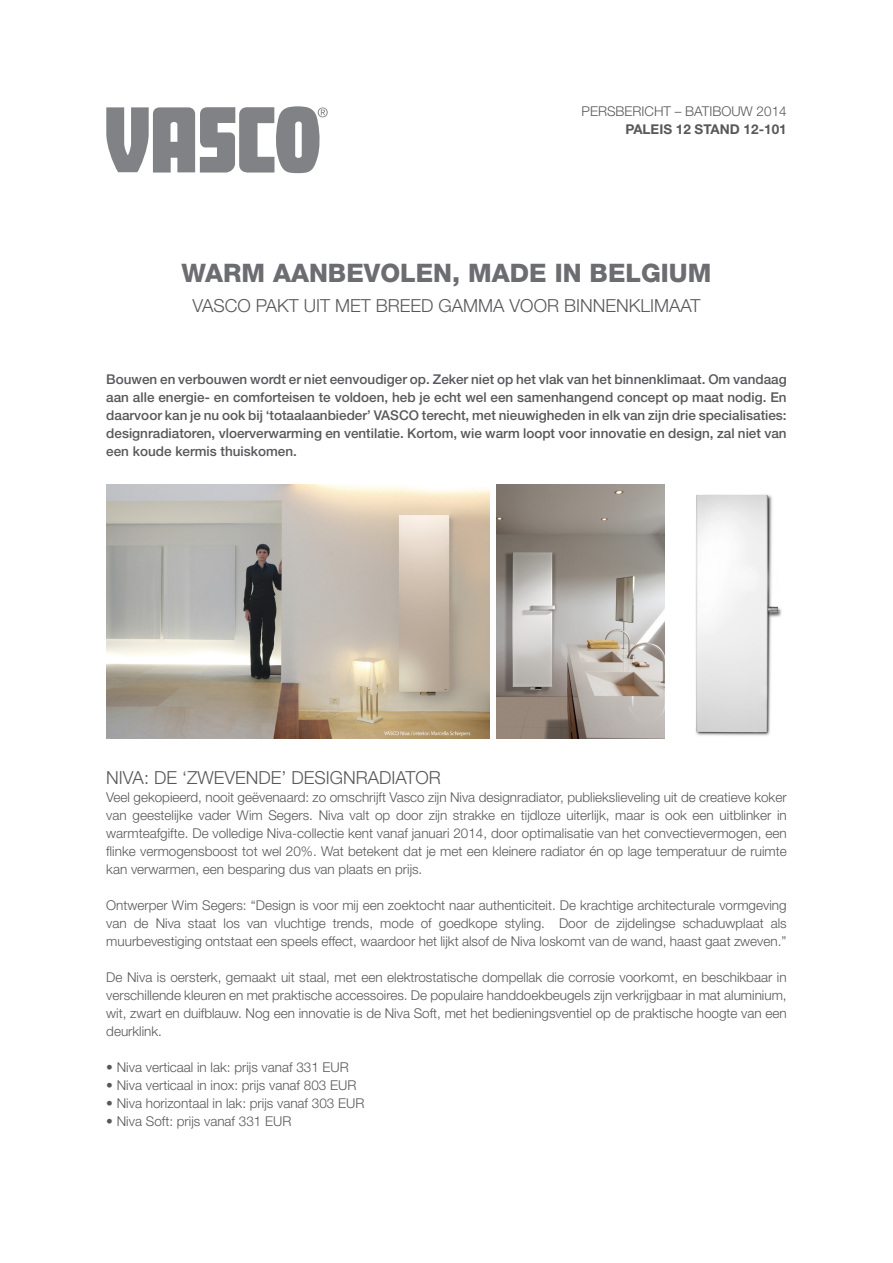
<style>
.page{position:relative;width:893px;height:1263px;background:#fff}
.page>*{position:absolute;margin:0;border:0;box-sizing:border-box;transform-origin:0 0}
.t1{font:800 25.5px "Helvetica Neue LT Std";color:#6c6d70}
.t2{font:300 18px "Helvetica Neue LT Std";color:#57585a}
.t3{font:300 13.5px/18px "Helvetica Neue LT Std";color:#57585a;text-align:justify}
.t4{font:500 13.5px/18px "Helvetica Neue LT Std";color:#57585a;text-align:justify}
.t5{font:700 13.5px "Helvetica Neue LT Std";color:#57585a}
</style>
<div class="page">
<svg style="left:106px;top:106px;width:222px;height:67px"></svg>
<img style="left:106px;top:485px;width:383px;height:254px">
<img style="left:497px;top:485px;width:285px;height:254px">
<p class="t3" style="left:581px;top:102px;width:207px">PERSBERICHT – BATIBOUW 2014</p>
<p class="t5" style="left:625px;top:121px;width:163px">PALEIS 12 STAND 12-101</p>
<p class="t1" style="left:182px;top:257px;width:531px">WARM AANBEVOLEN, MADE IN BELGIUM</p>
<p class="t2" style="left:192px;top:295px;width:509px">VASCO PAKT UIT MET BREED GAMMA VOOR BINNENKLIMAAT</p>
<p class="t4" style="left:106px;top:370px;width:682px">Bouwen en verbouwen wordt er niet eenvoudiger op. Zeker niet op het vlak van het binnenklimaat. Om vandaag aan alle energie- en comforteisen te voldoen, heb je echt wel een samenhangend concept op maat nodig. En daarvoor kan je nu ook bij ‘totaalaanbieder’ VASCO terecht, met nieuwigheden in elk van zijn drie specialisaties: designradiatoren, vloerverwarming en ventilatie. Kortom, wie warm loopt voor innovatie en design, zal niet van een koude kermis thuiskomen.</p>
<p class="t2" style="left:106px;top:766px;width:336px">NIVA: DE ‘ZWEVENDE’ DESIGNRADIATOR</p>
<p class="t3" style="left:106px;top:788px;width:682px">Veel gekopieerd, nooit geëvenaard: zo omschrijft Vasco zijn Niva designradiator, publiekslieveling uit de creatieve koker van geestelijke vader Wim Segers. Niva valt op door zijn strakke en tijdloze uiterlijk, maar is ook een uitblinker in warmteafgifte. De volledige Niva-collectie kent vanaf januari 2014, door optimalisatie van het convectievermogen, een flinke vermogensboost tot wel 20%. Wat betekent dat je met een kleinere radiator én op lage temperatuur de ruimte kan verwarmen, een besparing dus van plaats en prijs.</p>
<p class="t3" style="left:106px;top:896px;width:682px">Ontwerper Wim Segers: “Design is voor mij een zoektocht naar authenticiteit. De krachtige architecturale vormgeving van de Niva staat los van vluchtige trends, mode of goedkope styling. Door de zijdelingse schaduwplaat als muurbevestiging ontstaat een speels effect, waardoor het lijkt alsof de Niva loskomt van de wand, haast gaat zweven.”</p>
<p class="t3" style="left:106px;top:968px;width:682px">De Niva is oersterk, gemaakt uit staal, met een elektrostatische dompellak die corrosie voorkomt, en beschikbaar in verschillende kleuren en met praktische accessoires. De populaire handdoekbeugels zijn verkrijgbaar in mat aluminium, wit, zwart en duifblauw. Nog een innovatie is de Niva Soft, met het bedieningsventiel op de praktische hoogte van een deurklink.</p>
<p class="t3" style="left:106px;top:1058px;width:244px">• Niva verticaal in lak: prijs vanaf 331 EUR</p>
<p class="t3" style="left:106px;top:1076px;width:252px">• Niva verticaal in inox: prijs vanaf 803 EUR</p>
<p class="t3" style="left:106px;top:1094px;width:260px">• Niva horizontaal in lak: prijs vanaf 303 EUR</p>
<p class="t3" style="left:106px;top:1112px;width:187px">• Niva Soft: prijs vanaf 331 EUR</p>
</div>
